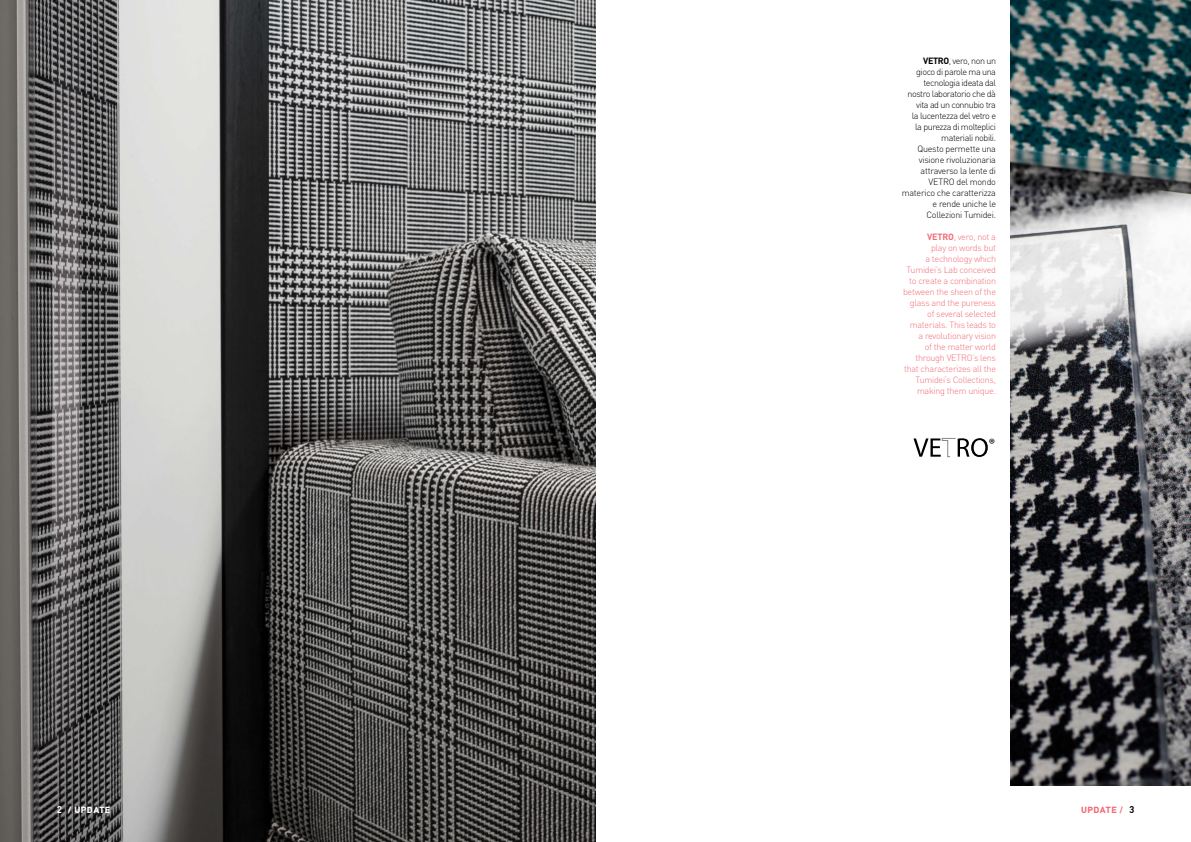
<style>
.page{position:relative;width:1191px;height:842px;background:#fff}
.page>*{position:absolute;margin:0;border:0;box-sizing:border-box;transform-origin:0 0}
.t1{font:15.1px "Myriad Pro";color:#000}
.t2{font:300 9px/11px "DIN Pro";letter-spacing:-.03em;color:#f26d78;text-align:right}
.t3{font:300 9px/11px "DIN Pro";letter-spacing:-.05em;color:#000;text-align:right}
.t4{font:700 9px "PF Din Text Pro";letter-spacing:.055em;color:#fff}
.t5{font:700 9px "PF Din Text Pro";letter-spacing:.055em;color:#f26d78}
.s1{font-weight:700}
.s2{font-weight:500;font-size:10px}
.s3{font-weight:500;font-size:10px;color:#000}
</style>
<div class="page">
<svg style="left:913px;top:438px;width:74px;height:19px"></svg>
<img style="left:0;top:0;width:595px;height:842px">
<img style="left:1010px;top:0;width:181px;height:785px">
<p class="t3" style="left:902px;top:54px;width:96px"><span class="s1">VETRO</span>, vero, non un<br>gioco di parole ma una tecnologia ideata dal nostro laboratorio che dà vita ad un connubio tra<br>la lucentezza del vetro e<br>la purezza di molteplici materiali nobili.<br>Questo permette una visione rivoluzionaria attraverso la lente di<br>VETRO del mondo materico che caratterizza e rende uniche le<br>Collezioni Tumidei.</p>
<p class="t2" style="left:903px;top:230px;width:94px"><span class="s1">VETRO</span>, vero, not a<br>play on words but<br>a technology which<br>Tumidei’s Lab conceived to create a combination between the sheen of the glass and the pureness of several selected materials. This leads to a revolutionary vision<br>of the matter world through VETRO’s lens that characterizes all the<br>Tumidei’s Collections, making them unique.</p>
<h1 class="t1" style="left:988px;top:434px;width:8px">®</h1>
<p class="t4" style="left:57px;top:804px;width:55px"><span class="s2">2</span> / UPDATE</p>
<p class="t5" style="left:1081px;top:804px;width:55px">UPDATE / <span class="s3">3</span></p>
</div>
